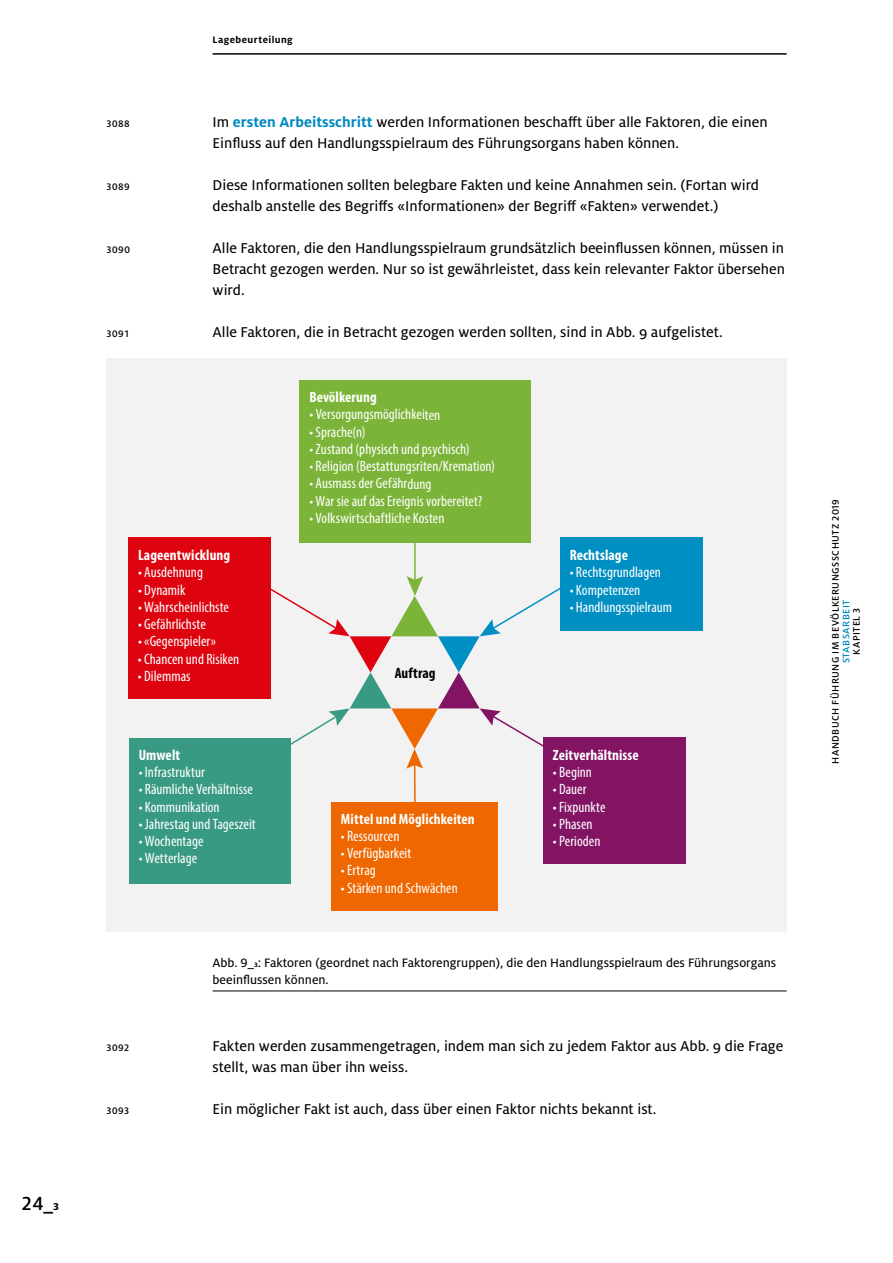
<style>
.page{position:relative;width:893px;height:1263px;background:#fff}
.page>*{position:absolute;margin:0;border:0;box-sizing:border-box;transform-origin:0 0}
.t1{font:500 21px "Milo OT";color:#000}
.t2{font:15.75px/21px "Milo OT Text";color:#000}
.t3{font:condensed 15px "Myriad Pro";color:#fff}
.t4{font:700 condensed 15px "Myriad Pro";letter-spacing:.005em;color:#fff}
.t5{font:700 condensed 15px "Myriad Pro";letter-spacing:.01em;color:#000}
.Bildlegende{font:13.5px/16.5px "Milo OT Text";color:#000}
.t6{font:500 10.5px "Milo OT";letter-spacing:.045em;color:#000}
.t7{font:700 10.5px "Milo OT";letter-spacing:.04em;color:#000}
.t8{font:500 10.5px "Milo OT";letter-spacing:.05em;color:#008ac0}
.s1{font-family:"Milo OT";font-weight:700;color:#008ac0}
</style>
<div class="page">
<hr style="left:213px;top:53px;width:574px;height:2px;background:#000">
<hr style="left:213px;top:990px;width:574px;height:1px;background:#000">
<div style="left:106px;top:358px;width:681px;height:574px;background:#f2f2f2"></div>
<div style="left:128px;top:537px;width:142px;height:162px;background:#dd0410"></div>
<div style="left:299px;top:380px;width:232px;height:163px;background:#7bb438"></div>
<div style="left:331px;top:802px;width:166px;height:109px;background:#ee6700"></div>
<div style="left:560px;top:537px;width:142px;height:93px;background:#008fc3"></div>
<div style="left:129px;top:738px;width:162px;height:145px;background:#399a83"></div>
<hr style="left:414px;top:543px;width:2px;height:39px;background:#7bb438">
<hr style="left:414px;top:762px;width:2px;height:40px;background:#ee6700">
<div style="left:543px;top:738px;width:142px;height:126px;background:#831464"></div>
<svg style="left:270px;top:576px;width:295px;height:193px"></svg>
<h1 class="t1" style="left:21px;top:1191px;width:39px">24_3</h1>
<p class="t7" style="left:213px;top:34px;width:82px">Lagebeurteilung</p>
<p class="t6" style="left:106px;top:118px;width:25px">3088</p>
<p class="t2" style="left:213px;top:112px;width:556px">Im <span class="s1">ersten Arbeitsschritt</span> werden Informationen beschafft über alle Faktoren, die einen<br>Einfluss auf den Handlungsspielraum des Führungsorgans haben können.</p>
<p class="t6" style="left:106px;top:181px;width:25px">3089</p>
<p class="t2" style="left:213px;top:175px;width:548px">Diese Informationen sollten belegbare Fakten und keine Annahmen sein. (Fortan wird deshalb anstelle des Begriffs «Informationen» der Begriff «Fakten» verwendet.)</p>
<p class="t6" style="left:106px;top:244px;width:25px">3090</p>
<p class="t2" style="left:213px;top:238px;width:574px;text-align:justify">Alle Faktoren, die den Handlungsspielraum grundsätzlich beeinflussen können, müssen in Betracht gezogen werden. Nur so ist gewährleistet, dass kein relevanter Faktor übersehen wird.</p>
<p class="t6" style="left:106px;top:328px;width:25px">3091</p>
<p class="t2" style="left:213px;top:322px;width:512px">Alle Faktoren, die in Betracht gezogen werden sollten, sind in Abb. 9 aufgelistet.</p>
<p class="t4" style="left:138px;top:546px;width:94px">Lageentwicklung</p>
<p class="t3" style="left:138px;top:563px;width:67px">• Ausdehnung</p>
<p class="t3" style="left:138px;top:580px;width:49px">• Dynamik</p>
<p class="t3" style="left:138px;top:598px;width:93px">• Wahrscheinlichste</p>
<p class="t3" style="left:138px;top:615px;width:69px">• Gefährlichste</p>
<p class="t3" style="left:138px;top:632px;width:80px">• «Gegenspieler»</p>
<p class="t3" style="left:138px;top:650px;width:103px">• Chancen und Risiken</p>
<p class="t3" style="left:138px;top:667px;width:54px">• Dilemmas</p>
<p class="t4" style="left:139px;top:745px;width:43px">Umwelt</p>
<p class="t3" style="left:139px;top:763px;width:68px">• Infrastruktur</p>
<p class="t3" style="left:139px;top:780px;width:116px">• Räumliche Verhältnisse</p>
<p class="t3" style="left:139px;top:797px;width:83px">• Kommunikation</p>
<p class="t3" style="left:139px;top:815px;width:119px">• Jahrestag und Tageszeit</p>
<p class="t3" style="left:139px;top:832px;width:66px">• Wochentage</p>
<p class="t3" style="left:139px;top:849px;width:60px">• Wetterlage</p>
<p class="t4" style="left:309px;top:388px;width:69px">Bevölkerung</p>
<p class="t3" style="left:309px;top:405px;width:132px">• Versorgungsmöglichkeiten</p>
<p class="t3" style="left:309px;top:423px;width:58px">• Sprache(n)</p>
<p class="t3" style="left:309px;top:440px;width:162px">• Zustand (physisch und psychisch)</p>
<p class="t3" style="left:309px;top:457px;width:187px">• Religion (Bestattungsriten/Kremation)</p>
<p class="t3" style="left:309px;top:474px;width:124px">• Ausmass der Gefährdung</p>
<p class="t3" style="left:309px;top:492px;width:174px">• War sie auf das Ereignis vorbereitet?</p>
<p class="t3" style="left:309px;top:509px;width:137px">• Volkswirtschaftliche Kosten</p>
<p class="t5" style="left:395px;top:663px;width:42px">Auftrag</p>
<p class="t4" style="left:341px;top:809px;width:135px">Mittel und Möglichkeiten</p>
<p class="t3" style="left:341px;top:827px;width:60px">• Ressourcen</p>
<p class="t3" style="left:341px;top:844px;width:72px">• Verfügbarkeit</p>
<p class="t3" style="left:341px;top:861px;width:36px">• Ertrag</p>
<p class="t3" style="left:341px;top:878px;width:118px">• Stärken und Schwächen</p>
<p class="t4" style="left:570px;top:546px;width:60px">Rechtslage</p>
<p class="t3" style="left:570px;top:563px;width:93px">• Rechtsgrundlagen</p>
<p class="t3" style="left:570px;top:581px;width:72px">• Kompetenzen</p>
<p class="t3" style="left:570px;top:598px;width:104px">• Handlungsspielraum</p>
<p class="t4" style="left:553px;top:745px;width:87px">Zeitverhältnisse</p>
<p class="t3" style="left:553px;top:763px;width:41px">• Beginn</p>
<p class="t3" style="left:553px;top:780px;width:35px">• Dauer</p>
<p class="t3" style="left:553px;top:797px;width:54px">• Fixpunkte</p>
<p class="t3" style="left:553px;top:815px;width:41px">• Phasen</p>
<p class="t3" style="left:553px;top:832px;width:49px">• Perioden</p>
<p class="Bildlegende" style="left:213px;top:955px;width:565px">Abb. 9_3: Faktoren (geordnet nach Faktorengruppen), die den Handlungsspielraum des Führungsorgans beeinflussen können.</p>
<p class="t6" style="left:106px;top:1042px;width:25px">3092</p>
<p class="t2" style="left:213px;top:1036px;width:572px">Fakten werden zusammengetragen, indem man sich zu jedem Faktor aus Abb. 9 die Frage stellt, was man über ihn weiss.</p>
<p class="t6" style="left:106px;top:1105px;width:25px">3093</p>
<p class="t2" style="left:213px;top:1099px;width:445px">Ein möglicher Fakt ist auch, dass über einen Faktor nichts bekannt ist.</p>
<p class="t6" style="left:830px;top:764px;width:266px;rotate:-90deg">HANDBUCH FÜHRUNG IM BEVÖLKERUNGSSCHUTZ 2019</p>
<p class="t8" style="left:840px;top:663px;width:65px;rotate:-90deg">STABSARBEIT</p>
<p class="t6" style="left:851px;top:655px;width:48px;rotate:-90deg">KAPITEL 3</p>
</div>
